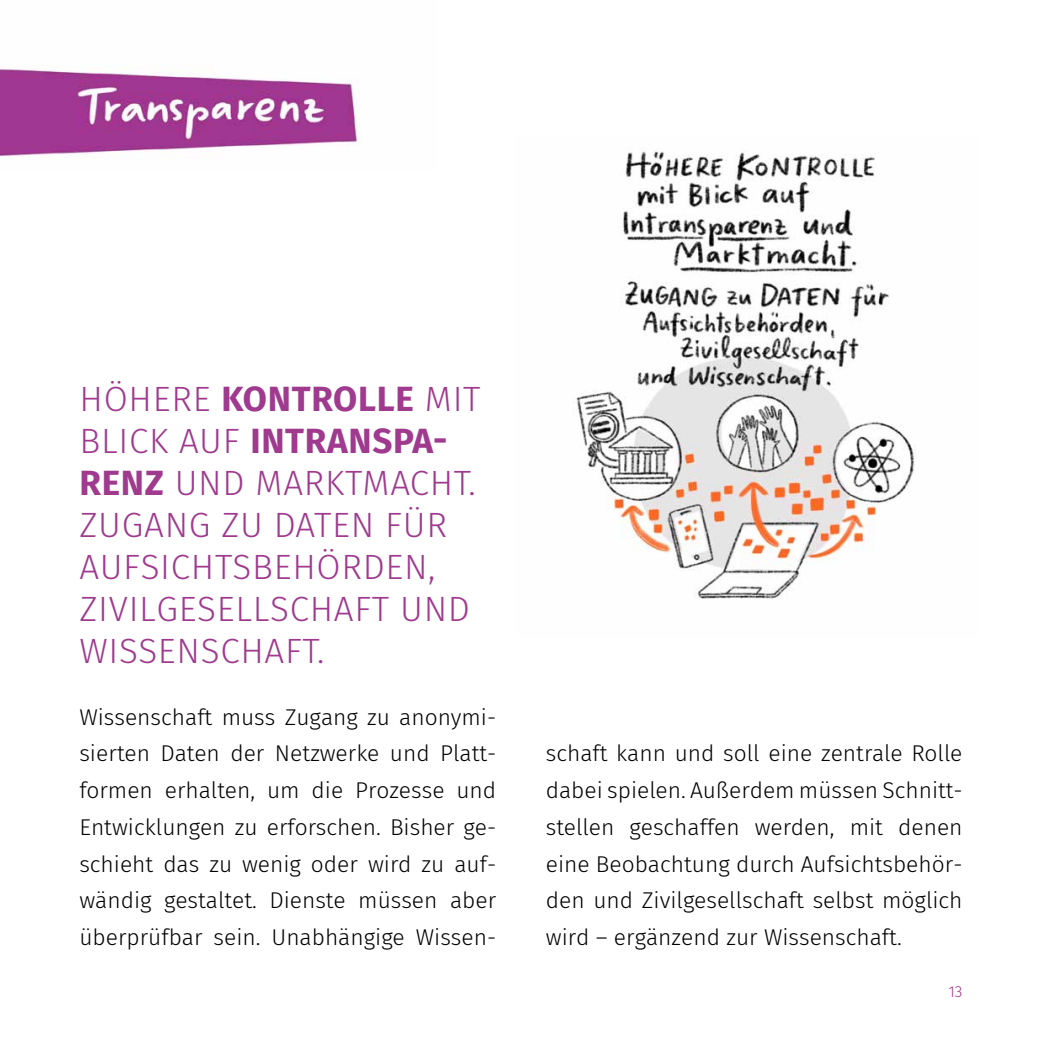
<style>
.page{position:relative;width:1042px;height:1042px;background:#fff}
.page>*{position:absolute;margin:0;border:0;box-sizing:border-box;transform-origin:0 0}
.Head{font:300 35px/42px "Fira Sans";letter-spacing:.02em;color:#9f3a8e}
.Fließtext{font:300 22.75px/36.8px "Fira Sans";color:#000;text-align:justify}
.t1{font:300 15.75px "Fira Sans";color:#9f3a8e}
.s1{font-weight:700}
</style>
<div class="page">
<img style="left:0;top:67px;width:361px;height:90px">
<img style="left:576px;top:151px;width:340px;height:448px">
<h2 class="Head" style="left:80px;top:378px;width:402px">HÖHERE <span class="s1">KONTROLLE</span> MIT<br>BLICK AUF <span class="s1">INTRANSPA-<br>RENZ</span> UND MARKTMACHT.<br>ZUGANG ZU DATEN FÜR<br>AUFSICHTSBEHÖRDEN,<br>ZIVILGESELLSCHAFT UND<br>WISSENSCHAFT.</h2>
<p class="Fließtext" style="left:79px;top:698px;width:418px">Wissenschaft muss Zugang zu anonymi&shy;sierten Daten der Netzwerke und Platt&shy;formen erhalten, um die Prozesse und Entwicklungen zu erforschen. Bisher ge&shy;schieht das zu wenig oder wird zu auf&shy;wändig gestaltet. Dienste müssen aber überprüfbar sein. Unabhängige Wissen-</p>
<p class="Fließtext" style="left:546px;top:735px;width:418px">schaft kann und soll eine zentrale Rolle dabei spielen. Außerdem müssen Schnitt&shy;stellen geschaffen werden, mit denen eine Beobachtung durch Aufsichtsbehör&shy;den und Zivilgesellschaft selbst möglich wird – ergänzend zur Wissenschaft.</p>
<p class="t1" style="left:948px;top:980px;width:16px">13</p>
</div>
